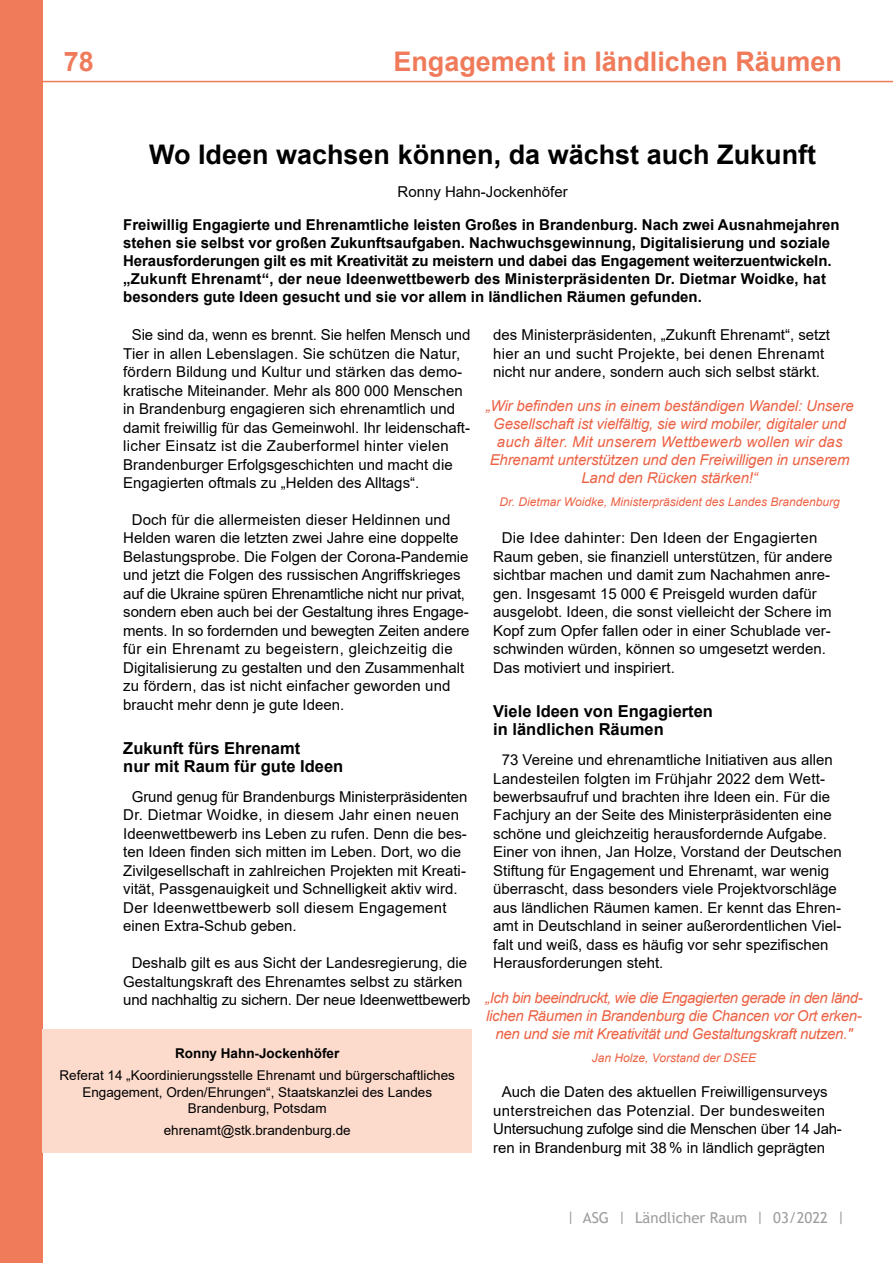
<style>
.page{position:relative;width:893px;height:1263px;background:#fff}
.page>*{position:absolute;margin:0;border:0;box-sizing:border-box;transform-origin:0 0}
.t1{font:700 27px "Arial";color:#000}
.t2{font:700 27px "Arial";color:#ef7b5b}
.t3{font:700 16.5px/18.5px "Arial";color:#000}
.t4{font:15px/18.5px "Arial";color:#000}
.t5{font:700 15px/18px "Arial";color:#000}
.t6{font:italic 15px/18px "Arial";letter-spacing:-.01em;color:#ec6244;text-align:center}
.t7{font:15px "Trebuchet MS";color:#9d9d9c}
.t8{font:13.5px/16.2px "Arial";color:#000;text-align:center}
.t9{font:700 13.5px "Arial";color:#000}
.t10{font:italic 12px "Arial";color:#ec6244}
</style>
<div class="page">
<div style="left:0;top:0;width:43px;height:1263px;background:#ef7b5b"></div>
<hr style="left:0;top:81px;width:893px;height:1px;background:#ef7b5b">
<div style="left:43px;top:1029px;width:429px;height:124px;background:#fcdbcd"></div>
<h1 class="t2" style="left:64px;top:42px;width:32px">78</h1>
<h1 class="t2" style="left:393px;top:42px;width:450px">Engagement in ländlichen Räumen</h1>
<h1 class="t1" style="left:149px;top:136px;width:669px">Wo Ideen wachsen können, da wächst auch Zukunft</h1>
<p class="t4" style="left:398px;top:183px;width:172px">Ronny Hahn-Jockenhöfer</p>
<p class="t5" style="left:123px;top:216px;width:718px">Freiwillig Engagierte und Ehrenamtliche leisten Großes in Brandenburg. Nach zwei Ausnahmejahren stehen sie selbst vor großen Zukunftsaufgaben. Nachwuchsgewinnung, Digitalisierung und soziale Herausforderungen gilt es mit Kreativität zu meistern und dabei das Engagement weiterzuentwickeln. „Zukunft Ehrenamt“, der neue Ideenwettbewerb des Ministerpräsidenten Dr. Dietmar Woidke, hat besonders gute Ideen gesucht und sie vor allem in ländlichen Räumen gefunden.</p>
<p class="t4" style="left:123px;top:326px;width:349px;text-indent:9px">Sie sind da, wenn es brennt. Sie helfen Mensch und Tier in allen Lebenslagen. Sie schützen die Natur, fördern Bildung und Kultur und stärken das demo&shy;kratische Miteinander. Mehr als 800 000 Menschen in Brandenburg engagieren sich ehrenamtlich und damit freiwillig für das Gemeinwohl. Ihr leidenschaft&shy;licher Einsatz ist die Zauberformel hinter vielen Brandenburger Erfolgsgeschichten und macht die Engagierten oftmals zu „Helden des Alltags“.</p>
<p class="t4" style="left:123px;top:510px;width:348px;text-indent:9px">Doch für die allermeisten dieser Heldinnen und Helden waren die letzten zwei Jahre eine doppelte Belastungsprobe. Die Folgen der Corona-Pandemie und jetzt die Folgen des russischen Angriffskrieges auf die Ukraine spüren Ehrenamtliche nicht nur privat, sondern eben auch bei der Gestaltung ihres Engage&shy;ments. In so fordernden und bewegten Zeiten andere für ein Ehrenamt zu begeistern, gleichzeitig die Digitalisierung zu gestalten und den Zusammenhalt zu fördern, das ist nicht einfacher geworden und braucht mehr denn je gute Ideen.</p>
<p class="t3" style="left:123px;top:739px;width:222px">Zukunft fürs Ehrenamt<br>nur mit Raum für gute Ideen</p>
<p class="t4" style="left:123px;top:787px;width:346px;text-indent:9px">Grund genug für Brandenburgs Ministerpräsidenten Dr. Dietmar Woidke, in diesem Jahr einen neuen Ideenwettbewerb ins Leben zu rufen. Denn die bes&shy;ten Ideen finden sich mitten im Leben. Dort, wo die Zivilgesellschaft in zahlreichen Projekten mit Kreati&shy;vität, Passgenauigkeit und Schnelligkeit aktiv wird.<br>Der Ideenwettbewerb soll diesem Engagement einen Extra-Schub geben.</p>
<p class="t4" style="left:123px;top:953px;width:349px;text-align:center">Deshalb gilt es aus Sicht der Landesregierung, die<br>Gestaltungskraft des Ehrenamtes selbst zu stärken und nachhaltig zu sichern. Der neue Ideenwettbewerb</p>
<p class="t9" style="left:175px;top:1043px;width:166px">Ronny Hahn-Jockenhöfer</p>
<p class="t8" style="left:60px;top:1067px;width:397px">Referat 14 „Koordinierungsstelle Ehrenamt und bürgerschaftliches<br>Engagement, Orden/Ehrungen“, Staatskanzlei des Landes<br>Brandenburg, Potsdam</p>
<p class="t8" style="left:164px;top:1122px;width:189px">ehrenamt@stk.brandenburg.de</p>
<p class="t4" style="left:493px;top:326px;width:338px">des Ministerpräsidenten, „Zukunft Ehrenamt“, setzt hier an und sucht Projekte, bei denen Ehrenamt nicht nur andere, sondern auch sich selbst stärkt.</p>
<p class="t6" style="left:486px;top:397px;width:369px">„Wir befinden uns in einem beständigen Wandel: Unsere Gesellschaft ist vielfältig, sie wird mobiler, digitaler und auch älter. Mit unserem Wettbewerb wollen wir das Ehrenamt unterstützen und den Freiwilligen in unserem Land den Rücken stärken!“</p>
<p class="t10" style="left:499px;top:494px;width:342px">Dr. Dietmar Woidke, Ministerpräsident des Landes Brandenburg</p>
<p class="t4" style="left:493px;top:529px;width:341px;text-indent:9px">Die Idee dahinter: Den Ideen der Engagierten Raum geben, sie finanziell unterstützen, für andere sichtbar machen und damit zum Nachahmen anre&shy;gen. Insgesamt 15 000 € Preisgeld wurden dafür ausgelobt. Ideen, die sonst vielleicht der Schere im Kopf zum Opfer fallen oder in einer Schublade ver&shy;schwinden würden, können so umgesetzt werden.<br>Das motiviert und inspiriert.</p>
<p class="t3" style="left:493px;top:702px;width:221px">Viele Ideen von Engagierten in ländlichen Räumen</p>
<p class="t4" style="left:493px;top:750px;width:350px;text-indent:9px">73 Vereine und ehrenamtliche Initiativen aus allen Landesteilen folgten im Frühjahr 2022 dem Wett&shy;bewerbsaufruf und brachten ihre Ideen ein. Für die Fachjury an der Seite des Ministerpräsidenten eine schöne und gleichzeitig herausfordernde Aufgabe.<br>Einer von ihnen, Jan Holze, Vorstand der Deutschen Stiftung für Engagement und Ehrenamt, war wenig überrascht, dass besonders viele Projektvorschläge aus ländlichen Räumen kamen. Er kennt das Ehren&shy;amt in Deutschland in seiner außerordentlichen Viel&shy;falt und weiß, dass es häufig vor sehr spezifischen Herausforderungen steht.</p>
<p class="t6" style="left:485px;top:989px;width:379px">„Ich bin beeindruckt, wie die Engagierten gerade in den länd&shy;lichen Räumen in Brandenburg die Chancen vor Ort erken&shy;nen und sie mit Kreativität und Gestaltungskraft nutzen."</p>
<p class="t10" style="left:592px;top:1050px;width:166px">Jan Holze, Vorstand der DSEE</p>
<p class="t4" style="left:493px;top:1083px;width:350px;text-indent:9px">Auch die Daten des aktuellen Freiwilligensurveys unterstreichen das Potenzial. Der bundesweiten Untersuchung zufolge sind die Menschen über 14 Jah&shy;ren in Brandenburg mit 38 % in ländlich geprägten</p>
<p class="t7" style="left:567px;top:1208px;width:280px">| ASG | Ländlicher Raum | 03/2022 |</p>
</div>
